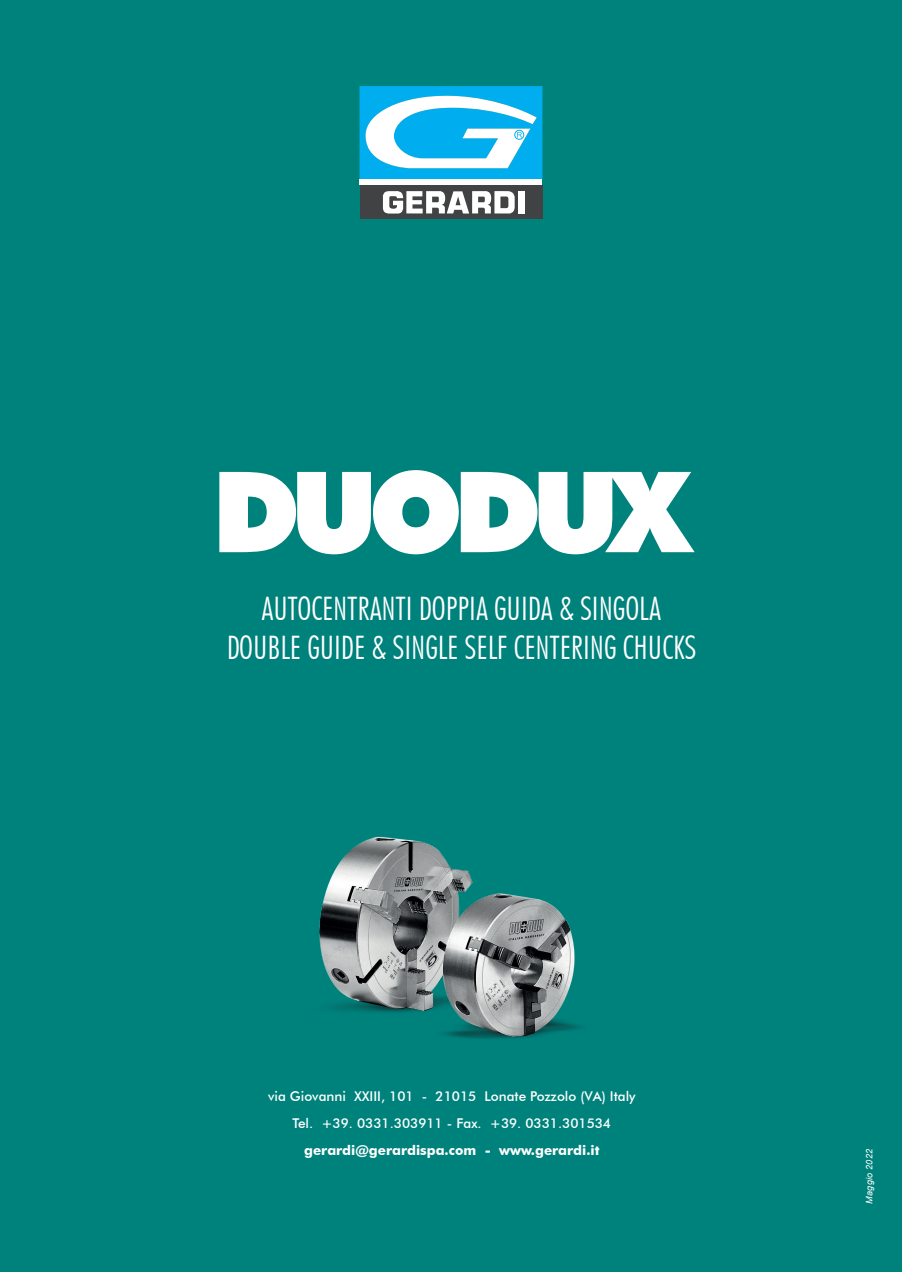
<style>
.page{position:relative;width:902px;height:1272px;background:#fff}
.page>*{position:absolute;margin:0;border:0;box-sizing:border-box;transform-origin:0 0}
.t1{font:900 112.2px "Futura BT";letter-spacing:-.09em;color:#fff}
.t2{font:300 condensed 32.4px/38.8px "Futura BT";color:#fff;text-align:center}
.t3{font:500 13.5px/27px "Futura BT";color:#fff;text-align:center}
.t4{font:700 13.5px "Futura BT";color:#fff}
.t5{font:italic 9px "Arial";letter-spacing:.025em;color:#fff}
</style>
<div class="page">
<div style="left:0;top:0;width:901px;height:1271px;background:#00827c"></div>
<img style="left:319px;top:836px;width:154px;height:176px">
<img style="left:429px;top:888px;width:151px;height:151px">
<svg style="left:359px;top:86px;width:183px;height:93px;background:#50c7f2"></svg>
<div style="left:359px;top:179px;width:183px;height:6px;background:#fff"></div>
<div style="left:359px;top:185px;width:183px;height:34px;background:#414243"></div>
<div style="left:518px;top:191px;width:6px;height:22px;background:#fff"></div>
<svg style="left:382px;top:191px;width:132px;height:23px"></svg>
<h1 class="t1" style="left:212px;top:444px;width:479px">DUODUX</h1>
<h2 class="t2" style="left:226px;top:588px;width:472px">AUTOCENTRANTI DOPPIA GUIDA &amp; SINGOLA<br>DOUBLE GUIDE &amp; SINGLE SELF CENTERING CHUCKS</h2>
<p class="t3" style="left:268px;top:1082px;width:369px">via Giovanni XXIII, 101 - 21015 Lonate Pozzolo (VA) Italy<br>Tel. +39. 0331.303911 - Fax. +39. 0331.301534</p>
<p class="t4" style="left:304px;top:1141px;width:297px">gerardi@gerardispa.com - www.gerardi.it</p>
<p class="t5" style="left:863px;top:1203px;width:56px;rotate:-90deg">Maggio 2022</p>
</div>
